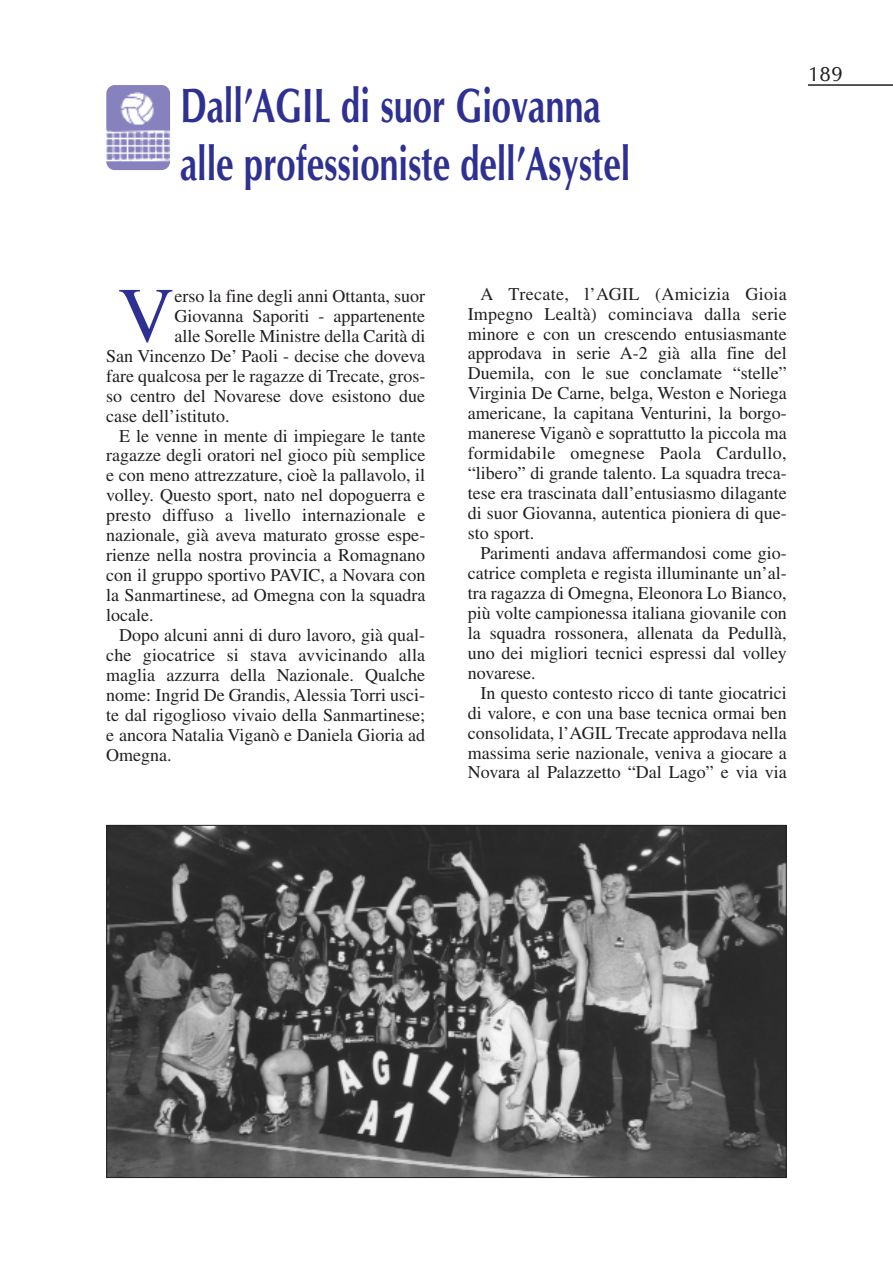
<style>
.page{position:relative;width:893px;height:1263px;background:#fff}
.page>*{position:absolute;margin:0;border:0;box-sizing:border-box;transform-origin:0 0}
.t1{font:78.3px "Times";color:#2e3092}
.t2{font:700 48.3px/57.3px "CG Omega";color:#2e3092;scale:.71 1}
.t3{font:21px "CG Omega";color:#231f20}
.t4{font:18px/20px "Times";color:#231f20;text-align:justify}
</style>
<div class="page">
<img style="left:108px;top:827px;width:677px;height:349px">
<hr style="left:808px;top:84px;width:85px;height:2px;background:#231f20">
<img style="left:106px;top:85px;width:64px;height:85px;border-radius:9px">
<h2 class="t2" style="left:180px;top:77px;width:636px">Dall’AGIL di suor Giovanna alle professioniste dell’Asystel</h2>
<p class="t3" style="left:808px;top:61px;width:36px">189</p>
<h1 class="t1" style="left:118px;top:288px;width:58px">V</h1>
<p class="t4" style="left:174px;top:288px;width:252px">erso la fine degli anni Ottanta, suor</p>
<p class="t4" style="left:174px;top:308px;width:252px">Giovanna Saporiti - appartenente</p>
<p class="t4" style="left:174px;top:328px;width:252px">alle Sorelle Ministre della Carità di</p>
<p class="t4" style="left:106px;top:347px;width:320px">San Vincenzo De’ Paoli - decise che doveva</p>
<p class="t4" style="left:106px;top:367px;width:320px">fare qualcosa per le ragazze di Trecate, gros-</p>
<p class="t4" style="left:106px;top:387px;width:320px">so centro del Novarese dove esistono due</p>
<p class="t4" style="left:106px;top:407px;width:125px">case dell’istituto.</p>
<p class="t4" style="left:119px;top:427px;width:308px">E le venne in mente di impiegare le tante</p>
<p class="t4" style="left:106px;top:447px;width:320px">ragazze degli oratori nel gioco più semplice</p>
<p class="t4" style="left:106px;top:467px;width:320px">e con meno attrezzature, cioè la pallavolo, il</p>
<p class="t4" style="left:106px;top:487px;width:320px">volley. Questo sport, nato nel dopoguerra e</p>
<p class="t4" style="left:106px;top:507px;width:321px">presto diffuso a livello internazionale e</p>
<p class="t4" style="left:106px;top:527px;width:320px">nazionale, già aveva maturato grosse espe-</p>
<p class="t4" style="left:106px;top:547px;width:320px">rienze nella nostra provincia a Romagnano</p>
<p class="t4" style="left:106px;top:567px;width:320px">con il gruppo sportivo PAVIC, a Novara con</p>
<p class="t4" style="left:106px;top:587px;width:321px">la Sanmartinese, ad Omegna con la squadra</p>
<p class="t4" style="left:106px;top:607px;width:49px">locale.</p>
<p class="t4" style="left:119px;top:627px;width:308px">Dopo alcuni anni di duro lavoro, già qual-</p>
<p class="t4" style="left:106px;top:647px;width:320px">che giocatrice si stava avvicinando alla</p>
<p class="t4" style="left:106px;top:667px;width:320px">maglia azzurra della Nazionale. Qualche</p>
<p class="t4" style="left:106px;top:687px;width:320px">nome: Ingrid De Grandis, Alessia Torri usci-</p>
<p class="t4" style="left:106px;top:707px;width:320px">te dal rigoglioso vivaio della Sanmartinese;</p>
<p class="t4" style="left:106px;top:727px;width:320px">e ancora Natalia Viganò e Daniela Gioria ad</p>
<p class="t4" style="left:106px;top:746px;width:67px">Omegna.</p>
<p class="t4" style="left:468px;top:285px;width:321px;text-indent:13px">A Trecate, l’AGIL (Amicizia Gioia Impegno Lealtà) cominciava dalla serie minore e con un crescendo entusiasmante approdava in serie A-2 già alla fine del Duemila, con le sue conclamate “stelle” Virginia De Carne, belga, Weston e Noriega americane, la capitana Venturini, la borgo&shy;manerese Viganò e soprattutto la piccola ma formidabile omegnese Paola Cardullo, “libero” di grande talento. La squadra treca&shy;tese era trascinata dall’entusiasmo dilagante di suor Giovanna, autentica pioniera di que&shy;sto sport.</p>
<p class="t4" style="left:468px;top:545px;width:321px;text-indent:13px">Parimenti andava affermandosi come gio&shy;catrice completa e regista illuminante un’al&shy;tra ragazza di Omegna, Eleonora Lo Bianco, più volte campionessa italiana giovanile con la squadra rossonera, allenata da Pedullà, uno dei migliori tecnici espressi dal volley novarese.</p>
<p class="t4" style="left:468px;top:684px;width:321px;text-indent:13px">In questo contesto ricco di tante giocatrici di valore, e con una base tecnica ormai ben consolidata, l’AGIL Trecate approdava nella massima serie nazionale, veniva a giocare a Novara al Palazzetto “Dal Lago” e via via</p>
</div>
